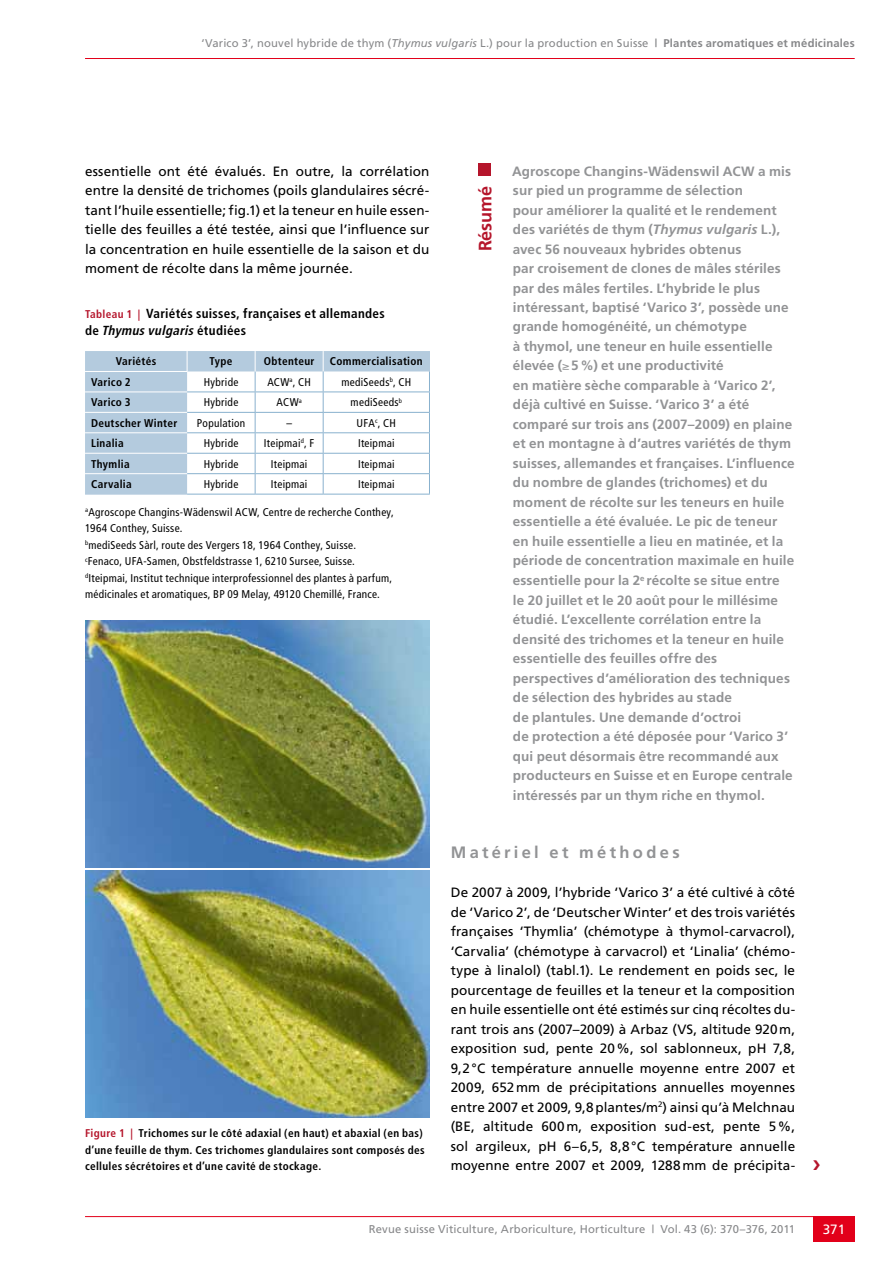
<style>
.page{position:relative;width:893px;height:1263px;background:#fff}
.page>*{position:absolute;margin:0;border:0;box-sizing:border-box;transform-origin:0 0}
.t1{font:700 18px "Frutiger";letter-spacing:-.005em;color:#b5152b}
.t2{font:700 16.5px "Frutiger";letter-spacing:.2em;color:#929395}
.t3{font:700 13.5px/19.5px "Frutiger";letter-spacing:.01em;color:#929395}
.t4{font:13.5px/19.5px "Frutiger";letter-spacing:.005em;color:#000;text-align:justify}
.t5{font:13.5px "Frutiger";color:#fff}
.t6{font:700 condensed 13.2px/16.5px "Frutiger";letter-spacing:.025em;color:#000}
.t7{font:condensed 11.25px/16.5px "Frutiger";letter-spacing:.025em;color:#000}
.t8{font:700 condensed 11.25px/16.5px "Frutiger";letter-spacing:.03em;color:#000}
.t9{font:11.25px "Frutiger";letter-spacing:.015em;color:#87888a}
.s1{font-style:italic}
.s2{font-weight:700}
.s3{font-size:11.25px;color:#b5152b}
.s4{color:#b5152b}
</style>
<div class="page">
<hr style="left:85px;top:58px;width:770px;height:1px;background:#e2001a">
<hr style="left:85px;top:1216px;width:770px;height:1px;background:#e2001a">
<div style="left:813px;top:1216px;width:42px;height:26px;background:#e2001a"></div>
<div style="left:478px;top:163px;width:13px;height:13px;background:#b5152b"></div>
<svg style="left:85px;top:351px;width:344px;height:143px"></svg>
<hr style="left:187px;top:392px;width:68px;height:1px;background:#89b1ce">
<hr style="left:255px;top:392px;width:68px;height:1px;background:#89b1ce">
<hr style="left:187px;top:412px;width:68px;height:1px;background:#89b1ce">
<hr style="left:255px;top:412px;width:68px;height:1px;background:#89b1ce">
<hr style="left:187px;top:432px;width:68px;height:1px;background:#89b1ce">
<hr style="left:255px;top:432px;width:68px;height:1px;background:#89b1ce">
<hr style="left:187px;top:453px;width:68px;height:1px;background:#89b1ce">
<hr style="left:255px;top:453px;width:68px;height:1px;background:#89b1ce">
<svg style="left:187px;top:351px;width:1px;height:20px"></svg>
<hr style="left:323px;top:392px;width:107px;height:1px;background:#89b1ce">
<hr style="left:323px;top:412px;width:107px;height:1px;background:#89b1ce">
<hr style="left:323px;top:432px;width:107px;height:1px;background:#89b1ce">
<hr style="left:323px;top:453px;width:107px;height:1px;background:#89b1ce">
<hr style="left:323px;top:473px;width:107px;height:1px;background:#89b1ce">
<svg style="left:429px;top:351px;width:1px;height:143px"></svg>
<hr style="left:323px;top:494px;width:107px;height:1px;background:#89b1ce">
<hr style="left:255px;top:473px;width:68px;height:1px;background:#89b1ce">
<svg style="left:323px;top:351px;width:1px;height:143px"></svg>
<hr style="left:255px;top:494px;width:68px;height:1px;background:#89b1ce">
<hr style="left:187px;top:473px;width:68px;height:1px;background:#89b1ce">
<svg style="left:255px;top:351px;width:1px;height:143px"></svg>
<hr style="left:187px;top:494px;width:68px;height:1px;background:#89b1ce">
<hr style="left:85px;top:494px;width:102px;height:1px;background:#b4cbde">
<hr style="left:85px;top:412px;width:102px;height:1px;background:#fff">
<hr style="left:85px;top:432px;width:102px;height:1px;background:#fff">
<hr style="left:85px;top:453px;width:102px;height:1px;background:#fff">
<hr style="left:85px;top:473px;width:102px;height:1px;background:#fff">
<hr style="left:85px;top:371px;width:102px;height:1px;background:#fff">
<hr style="left:85px;top:392px;width:102px;height:1px;background:#fff">
<img style="left:85px;top:620px;width:344px;height:248px">
<img style="left:85px;top:870px;width:344px;height:247px">
<p class="t9" style="left:202px;top:37px;width:655px">‘Varico 3’, nouvel hybride de thym (<span class="s1">Thymus vulgaris</span> L.) pour la production en Suisse <span class="s2">| Plantes aromatiques et médicinales</span></p>
<p class="t4" style="left:85px;top:161px;width:346px">essentielle ont été évalués. En outre, la corrélation entre la densité de trichomes (poils glandulaires sécré&shy;tant l’huile essentielle; fig.1) et la teneur en huile essen&shy;tielle des feuilles a été testée, ainsi que l’influence sur la concentration en huile essentielle de la saison et du moment de récolte dans la même journée.</p>
<p class="t6" style="left:85px;top:306px;width:301px"><span class="s3">Tableau 1 |</span> Variétés suisses, françaises et allemandes de <span class="s1">Thymus vulgaris</span> étudiées</p>
<p class="t8" style="left:116px;top:353px;width:42px">Variétés</p>
<p class="t8" style="left:210px;top:353px;width:24px">Type</p>
<p class="t8" style="left:264px;top:353px;width:52px">Obtenteur</p>
<p class="t8" style="left:330px;top:353px;width:94px">Commercialisation</p>
<p class="t8" style="left:91px;top:374px;width:41px">Varico 2</p>
<p class="t7" style="left:204px;top:374px;width:36px">Hybride</p>
<p class="t7" style="left:267px;top:374px;width:45px">ACW<sup>a</sup>, CH</p>
<p class="t7" style="left:341px;top:374px;width:71px">mediSeeds<sup>b</sup>, CH</p>
<p class="t8" style="left:91px;top:394px;width:41px">Varico 3</p>
<p class="t7" style="left:204px;top:394px;width:36px">Hybride</p>
<p class="t7" style="left:276px;top:394px;width:27px">ACW<sup>a</sup></p>
<p class="t7" style="left:351px;top:394px;width:53px">mediSeeds<sup>b</sup></p>
<p class="t8" style="left:91px;top:415px;width:88px">Deutscher Winter</p>
<p class="t7" style="left:197px;top:415px;width:50px">Population</p>
<p class="t7" style="left:286px;top:415px;width:7px">–</p>
<p class="t7" style="left:357px;top:415px;width:41px">UFA<sup>c</sup>, CH</p>
<p class="t8" style="left:91px;top:435px;width:34px">Linalia</p>
<p class="t7" style="left:204px;top:435px;width:36px">Hybride</p>
<p class="t7" style="left:264px;top:435px;width:52px">Iteipmai<sup>d</sup>, F</p>
<p class="t7" style="left:358px;top:435px;width:38px">Iteipmai</p>
<p class="t8" style="left:91px;top:455px;width:40px">Thymlia</p>
<p class="t7" style="left:204px;top:456px;width:36px">Hybride</p>
<p class="t7" style="left:271px;top:456px;width:38px">Iteipmai</p>
<p class="t7" style="left:358px;top:456px;width:38px">Iteipmai</p>
<p class="t8" style="left:91px;top:476px;width:42px">Carvalia</p>
<p class="t7" style="left:204px;top:476px;width:36px">Hybride</p>
<p class="t7" style="left:271px;top:476px;width:38px">Iteipmai</p>
<p class="t7" style="left:358px;top:476px;width:38px">Iteipmai</p>
<p class="t7" style="left:85px;top:504px;width:310px"><sup>a</sup>Agroscope Changins-Wädenswil ACW, Centre de recherche Conthey, 1964 Conthey, Suisse.<br><sup>b</sup>mediSeeds Sàrl, route des Vergers 18, 1964 Conthey, Suisse. <sup>c</sup>Fenaco, UFA-Samen, Obstfeldstrasse 1, 6210 Sursee, Suisse. <sup>d</sup>Iteipmai, Institut technique interprofessionnel des plantes à parfum, médicinales et aromatiques, BP 09 Melay, 49120 Chemillé, France.</p>
<p class="t8" style="left:85px;top:1125px;width:341px"><span class="s4">Figure 1 |</span> Trichomes sur le côté adaxial (en haut) et abaxial (en bas) d’une feuille de thym. Ces trichomes glandulaires sont composés des cellules sécrétoires et d’une cavité de stockage.</p>
<h1 class="t1" style="left:474px;top:251px;width:67px;rotate:-90deg">Résumé</h1>
<p class="t3" style="left:512px;top:161px;width:284px">Agroscope Changins-Wädenswil ACW a mis sur pied un programme de sélection<br>pour améliorer la qualité et le rendement des variétés de thym (<span class="s1">Thymus vulgaris</span> L.), avec 56 nouveaux hybrides obtenus<br>par croisement de clones de mâles stériles par des mâles fertiles. L’hybride le plus intéressant, baptisé ‘Varico 3’, possède une grande homogénéité, un chémotype<br>à thymol, une teneur en huile essentielle élevée (≥5%) et une productivité<br>en matière sèche comparable à ‘Varico 2’, déjà cultivé en Suisse. ‘Varico 3’ a été comparé sur trois ans (2007–2009) en plaine et en montagne à d’autres variétés de thym suisses, allemandes et françaises. L’influence du nombre de glandes (trichomes) et du moment de récolte sur les teneurs en huile essentielle a été évaluée. Le pic de teneur en huile essentielle a lieu en matinée, et la période de concentration maximale en huile essentielle pour la 2<sup>e</sup> récolte se situe entre<br>le 20 juillet et le 20 août pour le millésime étudié. L’excellente corrélation entre la densité des trichomes et la teneur en huile essentielle des feuilles offre des perspectives d’amélioration des techniques de sélection des hybrides au stade<br>de plantules. Une demande d’octroi<br>de protection a été déposée pour ‘Varico 3’ qui peut désormais être recommandé aux producteurs en Suisse et en Europe centrale intéressés par un thym riche en thymol.</p>
<p class="t2" style="left:451px;top:843px;width:231px">Matériel et méthodes</p>
<p class="t4" style="left:451px;top:882px;width:346px">De 2007 à 2009, l’hybride ‘Varico 3’ a été cultivé à côté de ‘Varico 2’, de ‘Deutscher Winter’ et des trois variétés françaises ‘Thymlia’ (chémotype à thymol-carvacrol), ‘Carvalia’ (chémotype à carvacrol) et ‘Linalia’ (chémo&shy;type à linalol) (tabl.1). Le rendement en poids sec, le pourcentage de feuilles et la teneur et la composition en huile essentielle ont été estimés sur cinq récoltes du&shy;rant trois ans (2007–2009) à Arbaz (VS, altitude 920m, exposition sud, pente 20%, sol sablonneux, pH 7,8, 9,2°C température annuelle moyenne entre 2007 et 2009, 652mm de précipitations annuelles moyennes entre 2007 et 2009, 9,8plantes/m<sup>2</sup>) ainsi qu’à Melchnau (BE, altitude 600m, exposition sud-est, pente 5%, sol argileux, pH 6–6,5, 8,8°C température annuelle moyenne entre 2007 et 2009, 1288mm de précipita-</p>
<p class="t9" style="left:369px;top:1223px;width:428px">Revue suisse Viticulture, Arboriculture, Horticulture | Vol. 43 (6): 370–376, 2011</p>
<p class="t5" style="left:823px;top:1221px;width:24px">371</p>
</div>
